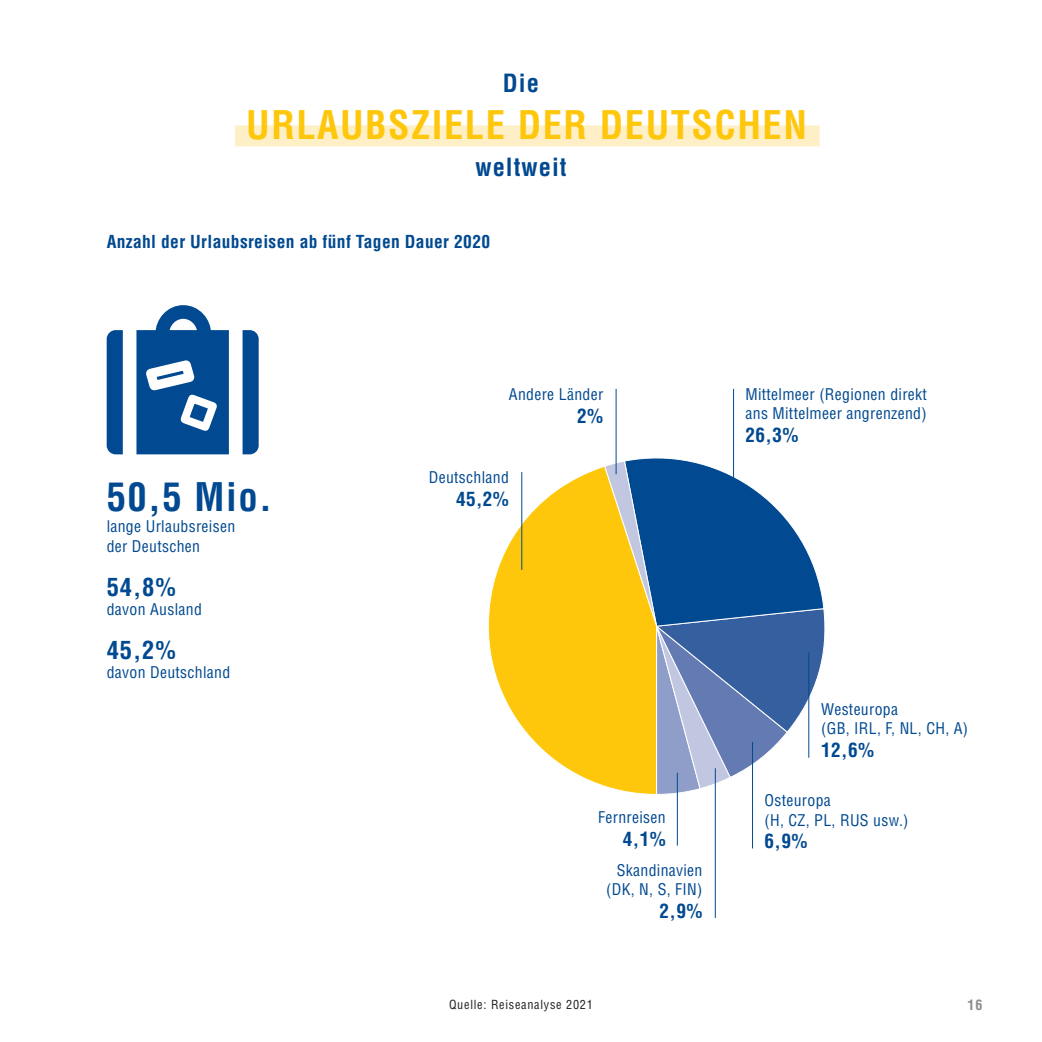
<style>
.page{position:relative;width:1042px;height:1042px;background:#fff}
.page>*{position:absolute;margin:0;border:0;box-sizing:border-box;transform-origin:0 0}
.t1{font:700 condensed 38.5px "Helvetica LT Std";letter-spacing:.04em;color:#fec70c}
.t2{font:700 condensed 38.5px "Helvetica LT Std";color:#014990}
.t3{font:700 condensed 24.5px "Helvetica LT Std";letter-spacing:.04em;color:#014990}
.t4{font:700 condensed 19.25px "Helvetica LT Std";color:#014990}
.t5{font:700 condensed 17.5px "Helvetica LT Std";letter-spacing:.02em;color:#014990}
.t6{font:condensed 15.75px/19.2px "Helvetica LT Std";letter-spacing:.02em;color:#014990}
.t7{font:700 condensed 14px "Helvetica LT Std";color:#8a8c8f}
.t8{font:condensed 12.25px "Helvetica LT Std";letter-spacing:.06em;color:#231f20}
</style>
<div class="page">
<svg style="left:611px;top:443px;width:214px;height:352px"></svg>
<svg style="left:488px;top:465px;width:169px;height:330px"></svg>
<hr style="left:733px;top:389px;width:1px;height:98px;background:#014990">
<hr style="left:677px;top:773px;width:1px;height:72px;background:#014990">
<hr style="left:715px;top:768px;width:1px;height:150px;background:#014990">
<hr style="left:521px;top:472px;width:1px;height:98px;background:#014990">
<hr style="left:616px;top:389px;width:1px;height:85px;background:#014990">
<hr style="left:808px;top:652px;width:1px;height:106px;background:#014990">
<hr style="left:752px;top:742px;width:1px;height:106px;background:#014990">
<div style="left:107px;top:330px;width:152px;height:124px;background:#014990;border-radius:9px"></div>
<svg style="left:148px;top:305px;width:70px;height:26px"></svg>
<div style="left:123px;top:326px;width:13px;height:134px;background:#fff"></div>
<div style="left:229px;top:326px;width:13px;height:134px;background:#fff"></div>
<svg style="left:146px;top:360px;width:71px;height:71px"></svg>
<div style="left:235px;top:125px;width:584px;height:21px;background:#feefc6"></div>
<h2 class="t3" style="left:503px;top:68px;width:37px">Die</h2>
<h1 class="t1" style="left:246px;top:101px;width:562px">URLAUBSZIELE DER DEUTSCHEN</h1>
<h2 class="t3" style="left:475px;top:151px;width:93px">weltweit</h2>
<p class="t5" style="left:107px;top:231px;width:385px">Anzahl der Urlaubsreisen ab fünf Tagen Dauer 2020</p>
<h1 class="t2" style="left:107px;top:473px;width:167px">50,5 Mio.</h1>
<p class="t6" style="left:107px;top:517px;width:130px">lange Urlaubsreisen der Deutschen</p>
<h2 class="t3" style="left:107px;top:571px;width:71px">54,8%</h2>
<p class="t6" style="left:107px;top:599px;width:97px">davon Ausland</p>
<h2 class="t3" style="left:107px;top:635px;width:71px">45,2%</h2>
<p class="t6" style="left:107px;top:663px;width:125px">davon Deutschland</p>
<p class="t6" style="left:509px;top:385px;width:96px">Andere Länder</p>
<p class="t4" style="left:577px;top:404px;width:28px">2%</p>
<p class="t6" style="left:429px;top:468px;width:82px">Deutschland</p>
<p class="t4" style="left:456px;top:487px;width:54px">45,2%</p>
<p class="t6" style="left:745px;top:385px;width:183px">Mittelmeer (Regionen direkt ans Mittelmeer angrenzend)</p>
<p class="t4" style="left:745px;top:423px;width:54px">26,3%</p>
<p class="t6" style="left:598px;top:807px;width:69px">Fernreisen</p>
<p class="t4" style="left:623px;top:826px;width:44px">4,1%</p>
<p class="t6" style="left:606px;top:860px;width:98px;text-align:right">Skandinavien (DK, N, S, FIN)</p>
<p class="t4" style="left:659px;top:899px;width:44px">2,9%</p>
<p class="t8" style="left:449px;top:997px;width:145px">Quelle: Reiseanalyse 2021</p>
<p class="t6" style="left:821px;top:699px;width:148px">Westeuropa<br>(GB, IRL, F, NL, CH, A)</p>
<p class="t4" style="left:821px;top:738px;width:54px">12,6%</p>
<p class="t6" style="left:764px;top:791px;width:145px">Osteuropa<br>(H, CZ, PL, RUS usw.)</p>
<p class="t4" style="left:764px;top:829px;width:44px">6,9%</p>
<p class="t7" style="left:967px;top:996px;width:16px">16</p>
</div>
